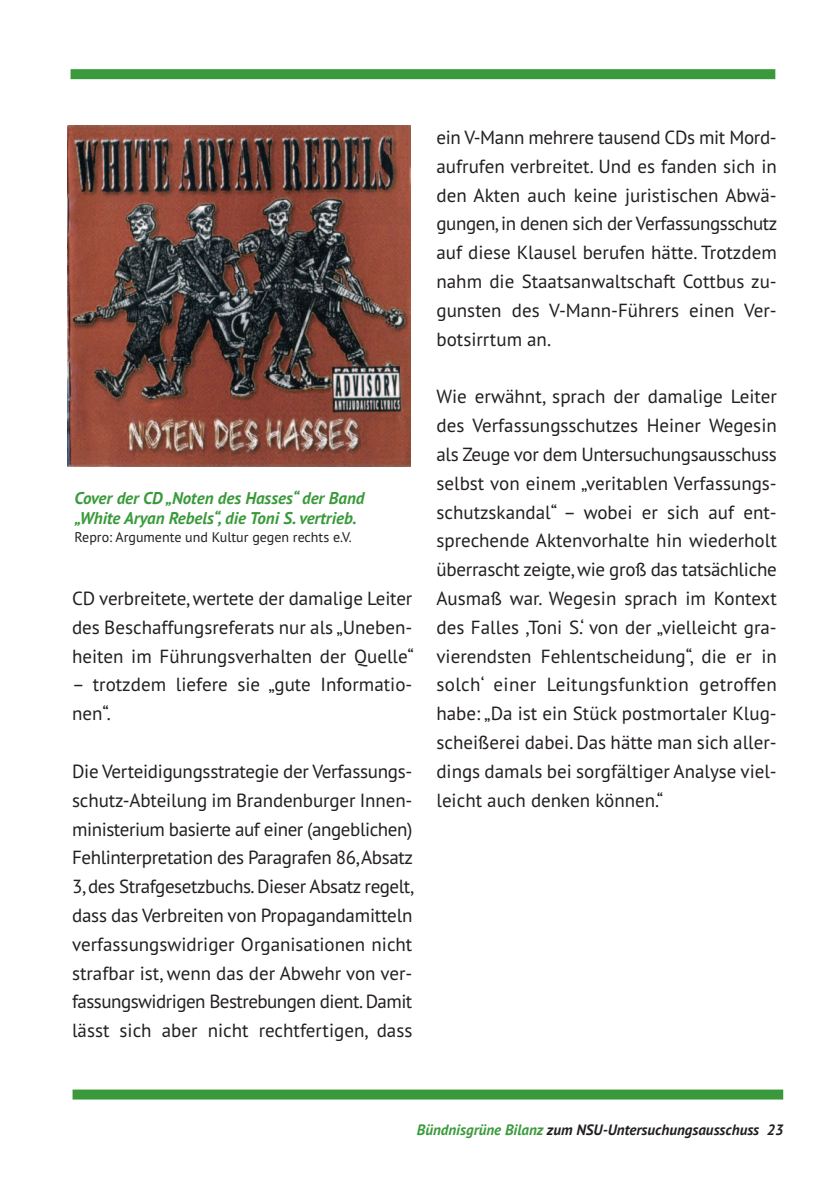
<style>
.page{position:relative;width:840px;height:1191px;background:#fff}
.page>*{position:absolute;margin:0;border:0;box-sizing:border-box;transform-origin:0 0}
.t1{font:19px/28.8px "PT Sans";color:#231f20;text-align:justify}
.t2{font:italic 700 17px/20.4px "PT Sans";color:#3a9a3b}
.t3{font:italic 700 15px "PT Sans";color:#231f20}
.t4{font:14px "PT Sans";color:#231f20}
.s1{color:#3a9a3b}
</style>
<div class="page">
<div style="left:70px;top:69px;width:704px;height:10px;background:#3a9a3b"></div>
<div style="left:72px;top:1089px;width:710px;height:10px;background:#3a9a3b"></div>
<img style="left:68px;top:125px;width:342px;height:342px">
<p class="t2" style="left:74px;top:487px;width:291px">Cover der CD „Noten des Hasses“ der Band „White Aryan Rebels“, die Toni S. vertrieb.</p>
<p class="t4" style="left:74px;top:528px;width:279px">Repro: Argumente und Kultur gegen rechts e.V.</p>
<p class="t1" style="left:72px;top:583px;width:343px">CD verbreitete,wertete der damalige Leiter des Beschaffungsreferats nur als „Uneben&shy;heiten im Führungsverhalten der Quelle“</p>
<p class="t1" style="left:72px;top:670px;width:341px">– trotzdem liefere sie „gute Informatio&shy;nen“.</p>
<p class="t1" style="left:72px;top:756px;width:343px">Die Verteidigungsstrategie der Verfassungs&shy;schutz-Abteilung im Brandenburger Innen&shy;ministerium basierte auf einer (angeblichen)<br>Fehlinterpretation des Paragrafen 86,Absatz 3,des Strafgesetzbuchs.Dieser Absatz regelt, dass das Verbreiten von Propagandamitteln verfassungswidriger Organisationen nicht strafbar ist, wenn das der Abwehr von ver&shy;fassungswidrigen Bestrebungen dient.Damit lässt sich aber nicht rechtfertigen, dass</p>
<p class="t1" style="left:436px;top:122px;width:342px">ein V-Mann mehrere tausend CDs mit Mord&shy;aufrufen verbreitet. Und es fanden sich in den Akten auch keine juristischen Abwä&shy;gungen,in denen sich der Verfassungsschutz auf diese Klausel berufen hätte. Trotzdem nahm die Staatsanwaltschaft Cottbus zu&shy;gunsten des V-Mann-Führers einen Ver&shy;botsirrtum an.</p>
<p class="t1" style="left:436px;top:382px;width:342px">Wie erwähnt, sprach der damalige Leiter des Verfassungsschutzes Heiner Wegesin als Zeuge vor dem Untersuchungsausschuss selbst von einem „veritablen Verfassungs&shy;schutzskandal“ – wobei er sich auf ent&shy;sprechende Aktenvorhalte hin wiederholt überrascht zeigte,wie groß das tatsächliche Ausmaß war. Wegesin sprach im Kontext des Falles ,Toni S.‘ von der „vielleicht gra&shy;vierendsten Fehlentscheidung“, die er in solch‘ einer Leitungsfunktion getroffen habe: „Da ist ein Stück postmortaler Klug&shy;scheißerei dabei.Das hätte man sich aller&shy;dings damals bei sorgfältiger Analyse viel&shy;leicht auch denken können.“</p>
<p class="t3" style="left:416px;top:1119px;width:368px"><span class="s1">Bündnisgrüne Bilanz</span> zum NSU-Untersuchungsausschuss 23</p>
</div>
